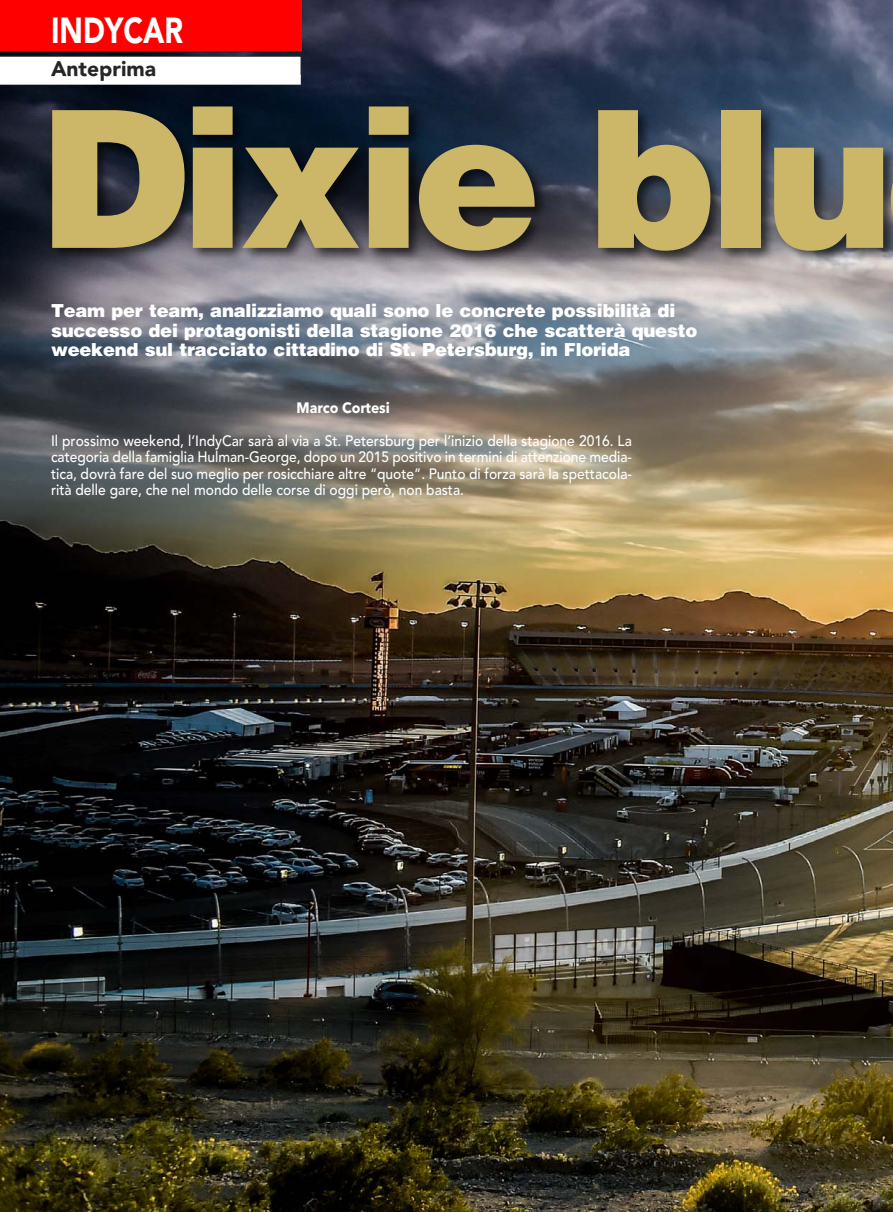
<style>
.page{position:relative;width:893px;height:1212px;background:#fff}
.page>*{position:absolute;margin:0;border:0;box-sizing:border-box;transform-origin:0 0}
.t1{font:900 191.25px "Helvetica LT Std";letter-spacing:-.04em;color:#ccb667}
.t2{font:900 36px "Avenir";color:#fff;scale:.8 1}
.t3{font:900 21px "Avenir";color:#272627}
.t4{font:900 18px/19.5px "Helvetica LT Std";letter-spacing:-.015em;color:#fff}
.t5{font:16.5px "ITC Franklin Gothic Std Dm Cd";color:#272627}
.t6{font:500 15px/16.5px "Avenir";color:#fff;text-align:justify;scale:.92 1}
.t7{font:700 15px "Avenir Next";color:#fff;scale:.92 1}
</style>
<div class="page">
<img style="left:0;top:0;width:893px;height:1212px">
<svg style="left:0;top:56px;width:301px;height:19px"></svg>
<div style="left:0;top:0;width:301px;height:51px;background:#f00"></div>
<img style="left:0;top:75px;width:893px;height:276px">
<img style="left:0;top:75px;width:301px;height:10px">
<img style="left:51px;top:75px;width:104px;height:6px">
<h2 class="t2" style="left:51px;top:16px;width:167px">INDYCAR</h2>
<h3 class="t3" style="left:51px;top:60px;width:107px">Anteprima</h3>
<h1 class="t1" style="left:40px;top:110px;width:854px">Dixie blu</h1>
<p class="t4" style="left:51px;top:303px;width:648px">Team per team, analizziamo quali sono le concrete possibilità di successo dei protagonisti della stagione 2016 che scatterà questo weekend sul tracciato cittadino di St. Petersburg, in Florida</p>
<p class="t7" style="left:296px;top:399px;width:103px">Marco Cortesi</p>
<p class="t6" style="left:51px;top:434px;width:633px">Il prossimo weekend, l’IndyCar sarà al via a St. Petersburg per l’inizio della stagione 2016. La categoria della famiglia Hulman-George, dopo un 2015 positivo in termini di attenzione media&shy;tica, dovrà fare del suo meglio per rosicchiare altre “quote”. Punto di forza sarà la spettacola&shy;rità delle gare, che nel mondo delle corse di oggi però, non basta.</p>
<p class="t5" style="left:34px;top:1156px;width:18px">58</p>
</div>
